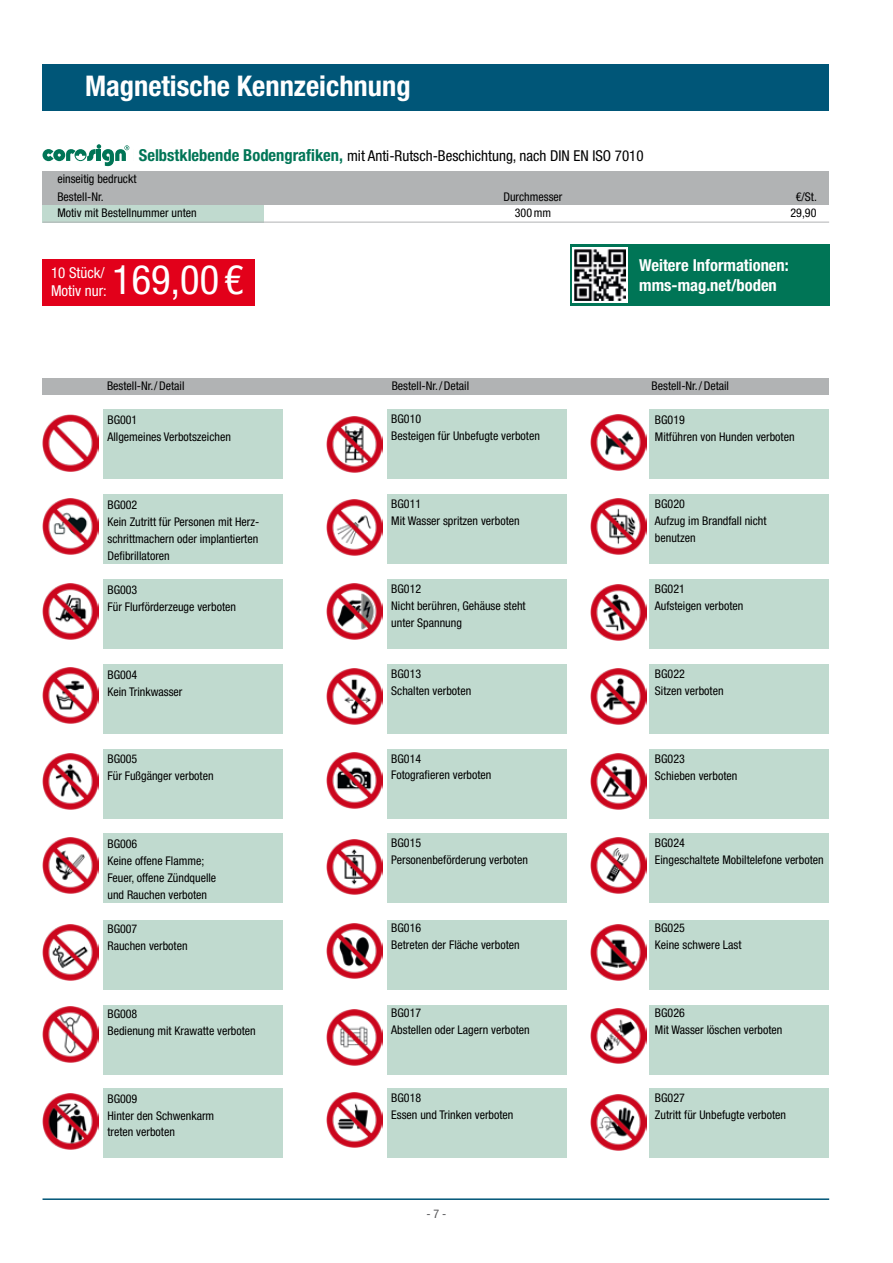
<style>
.page{position:relative;width:893px;height:1263px;background:#fff}
.page>*{position:absolute;margin:0;border:0;box-sizing:border-box;transform-origin:0 0}
.t1{font:condensed 40.5px "Helvetica Neue LT Std";color:#fff}
.t2{font:700 condensed 28.5px "Helvetica Neue LT Pro";color:#fff}
.t3{font:700 condensed 16.5px/19.8px "Helvetica Neue LT Pro";color:#fff}
.t4{font:300 condensed 16.35px "Helvetica Neue";color:#007556}
.t5{font:condensed 15px "Helvetica Neue LT Std";color:#000}
.t6{font:condensed 15px/18px "Helvetica Neue LT Std";color:#fff}
.t7{font:condensed 12px/17px "Helvetica Neue LT Pro";color:#000}
.t8{font:condensed 12px "Helvetica Neue LT Pro";color:#58585a}
.s1{font-family:"Helvetica Neue LT Pro";font-weight:700;font-size:16.5px;color:#007556}
.s2{font-family:"Helvetica Neue LT Pro"}
</style>
<div class="page">
<div style="left:103px;top:409px;width:180px;height:70px;background:#c0dacf"></div>
<div style="left:43px;top:379px;width:786px;height:16px;background:#b1b3b4"></div>
<div style="left:43px;top:64px;width:786px;height:47px;background:#005678"></div>
<hr style="left:43px;top:1198px;width:786px;height:2px;background:#005678">
<div style="left:570px;top:245px;width:259px;height:61px;background:#007556"></div>
<svg style="left:573px;top:248px;width:55px;height:55px"></svg>
<img style="left:575px;top:250px;width:51px;height:51px">
<svg style="left:43px;top:144px;width:86px;height:22px"></svg>
<div style="left:650px;top:1088px;width:179px;height:69px;background:#c0dacf"></div>
<div style="left:650px;top:1005px;width:179px;height:69px;background:#c0dacf"></div>
<div style="left:387px;top:1088px;width:180px;height:69px;background:#c0dacf"></div>
<div style="left:387px;top:920px;width:180px;height:69px;background:#c0dacf"></div>
<div style="left:387px;top:1005px;width:180px;height:69px;background:#c0dacf"></div>
<div style="left:387px;top:750px;width:180px;height:69px;background:#c0dacf"></div>
<div style="left:387px;top:834px;width:180px;height:69px;background:#c0dacf"></div>
<div style="left:387px;top:580px;width:180px;height:69px;background:#c0dacf"></div>
<div style="left:387px;top:665px;width:180px;height:69px;background:#c0dacf"></div>
<div style="left:387px;top:409px;width:180px;height:70px;background:#c0dacf"></div>
<div style="left:387px;top:495px;width:180px;height:69px;background:#c0dacf"></div>
<div style="left:650px;top:920px;width:179px;height:69px;background:#c0dacf"></div>
<div style="left:650px;top:750px;width:179px;height:69px;background:#c0dacf"></div>
<div style="left:650px;top:834px;width:179px;height:69px;background:#c0dacf"></div>
<div style="left:650px;top:580px;width:179px;height:69px;background:#c0dacf"></div>
<div style="left:650px;top:665px;width:179px;height:69px;background:#c0dacf"></div>
<div style="left:650px;top:409px;width:179px;height:70px;background:#c0dacf"></div>
<div style="left:650px;top:495px;width:179px;height:69px;background:#c0dacf"></div>
<div style="left:103px;top:1088px;width:180px;height:69px;background:#c0dacf"></div>
<div style="left:103px;top:920px;width:180px;height:69px;background:#c0dacf"></div>
<div style="left:103px;top:1005px;width:180px;height:69px;background:#c0dacf"></div>
<div style="left:103px;top:750px;width:180px;height:69px;background:#c0dacf"></div>
<div style="left:103px;top:834px;width:180px;height:69px;background:#c0dacf"></div>
<div style="left:103px;top:580px;width:180px;height:69px;background:#c0dacf"></div>
<div style="left:103px;top:665px;width:180px;height:69px;background:#c0dacf"></div>
<div style="left:103px;top:495px;width:180px;height:69px;background:#c0dacf"></div>
<img style="left:43px;top:415px;width:56px;height:56px">
<img style="left:43px;top:499px;width:56px;height:56px">
<img style="left:43px;top:584px;width:56px;height:56px">
<img style="left:43px;top:668px;width:56px;height:56px">
<img style="left:43px;top:754px;width:56px;height:56px">
<img style="left:43px;top:838px;width:56px;height:56px">
<img style="left:43px;top:924px;width:56px;height:56px">
<img style="left:43px;top:1007px;width:56px;height:56px">
<img style="left:43px;top:1093px;width:56px;height:56px">
<img style="left:326px;top:417px;width:57px;height:56px">
<img style="left:326px;top:500px;width:57px;height:56px">
<img style="left:326px;top:584px;width:57px;height:56px">
<img style="left:326px;top:669px;width:57px;height:56px">
<img style="left:326px;top:753px;width:57px;height:56px">
<img style="left:326px;top:839px;width:57px;height:56px">
<img style="left:326px;top:923px;width:57px;height:56px">
<img style="left:326px;top:1009px;width:57px;height:56px">
<img style="left:326px;top:1092px;width:57px;height:56px">
<img style="left:590px;top:415px;width:56px;height:56px">
<img style="left:590px;top:499px;width:56px;height:56px">
<img style="left:590px;top:585px;width:56px;height:56px">
<img style="left:590px;top:669px;width:56px;height:56px">
<img style="left:590px;top:754px;width:56px;height:56px">
<img style="left:590px;top:838px;width:56px;height:56px">
<img style="left:590px;top:924px;width:56px;height:56px">
<img style="left:590px;top:1008px;width:56px;height:56px">
<img style="left:590px;top:1094px;width:56px;height:56px">
<div style="left:43px;top:172px;width:221px;height:50px;background:#c0dacf"></div>
<div style="left:43px;top:172px;width:786px;height:33px;background:#b1b3b4"></div>
<hr style="left:43px;top:222px;width:786px;height:1px;background:#b1b3b4">
<div style="left:43px;top:259px;width:212px;height:47px;background:#e2001a"></div>
<h2 class="t2" style="left:85px;top:68px;width:327px">Magnetische Kennzeichnung</h2>
<p class="t5" style="left:139px;top:147px;width:506px"><span class="s1">Selbstklebende Bodengrafiken,</span> mit Anti-Rutsch-Beschichtung, nach DIN EN ISO 7010</p>
<h3 class="t4" style="left:134px;top:146px;width:26px">light</h3>
<p class="t7" style="left:57px;top:171px;width:81px">einseitig bedruckt<br>Bestell-Nr.</p>
<p class="t7" style="left:503px;top:188px;width:61px">Durchmesser</p>
<p class="t7" style="left:796px;top:188px;width:23px">€/St.</p>
<p class="t7" style="left:57px;top:205px;width:141px">Motiv mit Bestellnummer unten</p>
<p class="t7" style="left:515px;top:205px;width:38px">300mm</p>
<p class="t7" style="left:790px;top:205px;width:27px">29,90</p>
<p class="t6" style="left:51px;top:263px;width:57px">10 Stück/<br>Motiv nur:</p>
<h1 class="t1" style="left:112px;top:256px;width:133px">169,00 <span class="s2">€</span></h1>
<h3 class="t3" style="left:639px;top:255px;width:151px">Weitere Informationen: mms-mag.net/boden</h3>
<p class="t7" style="left:107px;top:378px;width:79px">Bestell-Nr./Detail</p>
<p class="t7" style="left:107px;top:412px;width:125px">BG001<br>Allgemeines Verbotszeichen</p>
<p class="t7" style="left:392px;top:377px;width:79px">Bestell-Nr./Detail</p>
<p class="t7" style="left:391px;top:411px;width:150px">BG010<br>Besteigen für Unbefugte verboten</p>
<p class="t7" style="left:652px;top:377px;width:79px">Bestell-Nr./Detail</p>
<p class="t7" style="left:655px;top:411px;width:141px">BG019<br>Mitführen von Hunden verboten</p>
<p class="t7" style="left:107px;top:496px;width:153px">BG002<br>Kein Zutritt für Personen mit Herz&shy;schrittmachern oder implantierten<br>Defibrillatoren</p>
<p class="t7" style="left:107px;top:581px;width:130px">BG003<br>Für Flurförderzeuge verboten</p>
<p class="t7" style="left:107px;top:666px;width:77px">BG004<br>Kein Trinkwasser</p>
<p class="t7" style="left:391px;top:495px;width:130px">BG011<br>Mit Wasser spritzen verboten</p>
<p class="t7" style="left:391px;top:580px;width:136px">BG012<br>Nicht berühren, Gehäuse steht unter Spannung</p>
<p class="t7" style="left:391px;top:665px;width:81px">BG013<br>Schalten verboten</p>
<p class="t7" style="left:655px;top:495px;width:113px">BG020<br>Aufzug im Brandfall nicht benutzen</p>
<p class="t7" style="left:655px;top:580px;width:90px">BG021<br>Aufsteigen verboten</p>
<p class="t7" style="left:655px;top:665px;width:70px">BG022<br>Sitzen verboten</p>
<p class="t7" style="left:107px;top:751px;width:108px">BG005<br>Für Fußgänger verboten</p>
<p class="t7" style="left:391px;top:750px;width:102px">BG014<br>Fotografieren verboten</p>
<p class="t7" style="left:655px;top:750px;width:84px">BG023<br>Schieben verboten</p>
<p class="t7" style="left:107px;top:835px;width:110px">BG006<br>Keine offene Flamme;<br>Feuer, offene Zündquelle und Rauchen verboten</p>
<p class="t7" style="left:107px;top:920px;width:82px">BG007<br>Rauchen verboten</p>
<p class="t7" style="left:391px;top:834px;width:138px">BG015<br>Personenbeförderung verboten</p>
<p class="t7" style="left:391px;top:919px;width:130px">BG016<br>Betreten der Fläche verboten</p>
<p class="t7" style="left:655px;top:835px;width:170px">BG024<br>Eingeschaltete Mobiltelefone verboten</p>
<p class="t7" style="left:655px;top:919px;width:88px">BG025<br>Keine schwere Last</p>
<p class="t7" style="left:107px;top:1005px;width:150px">BG008<br>Bedienung mit Krawatte verboten</p>
<p class="t7" style="left:391px;top:1004px;width:140px">BG017<br>Abstellen oder Lagern verboten</p>
<p class="t7" style="left:655px;top:1004px;width:129px">BG026<br>Mit Wasser löschen verboten</p>
<p class="t7" style="left:107px;top:1090px;width:108px">BG009<br>Hinter den Schwenkarm treten verboten</p>
<p class="t7" style="left:391px;top:1089px;width:124px">BG018<br>Essen und Trinken verboten</p>
<p class="t7" style="left:655px;top:1089px;width:133px">BG027<br>Zutritt für Unbefugte verboten</p>
<p class="t8" style="left:426px;top:1207px;width:21px">- 7 -</p>
</div>
